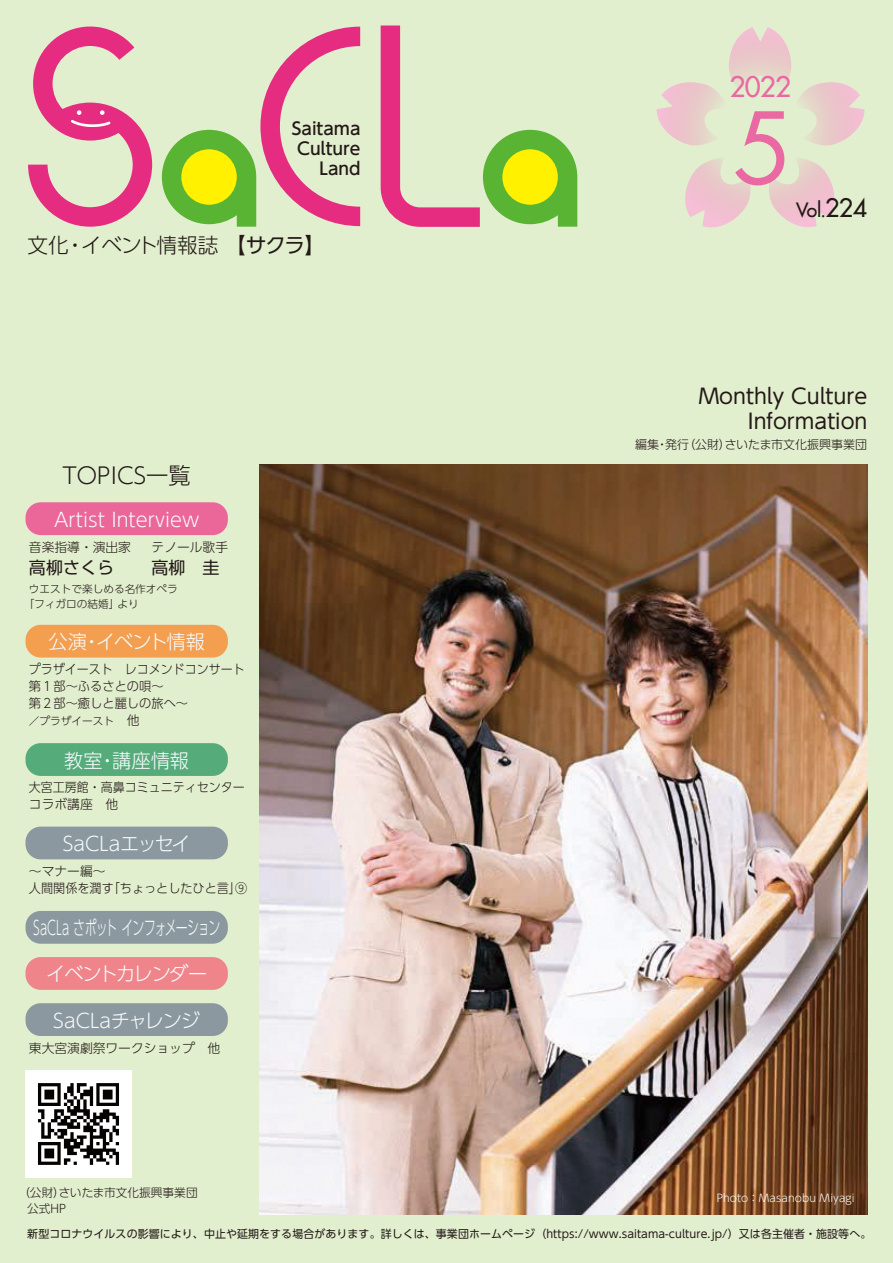
<style>
.page{position:relative;width:893px;height:1263px;background:#e2efcf}
.page>*{position:absolute;margin:0;border:0;box-sizing:border-box;transform-origin:0 0}
.t1{font:96.75px "Futura Std";color:#eb69a3}
.t2{font:500 27.6px "Futura Std";color:#eb69a3}
.t3{font:300 22.5px "UD Shin Go Pr 6";color:#231916}
.t4{font:20.85px/25px "UD Shin Go Pro";color:#231916;text-align:right}
.t5{font:300 20.7px "UD Shin Go Pro";letter-spacing:-.03em;color:#231916}
.t6{font:300 19.35px "UD Shin Go Pr 6";letter-spacing:-.01em;color:#f6fbfc}
.t7{font:300 19.35px "UD Shin Go Pr 6";letter-spacing:-.075em;color:#f6fbfc;scale:.61 1}
.t8{font:300 19.35px "UD Shin Go Pr 6";letter-spacing:-.05em;color:#f6fbfc}
.t9{font:300 19.35px "UD Shin Go Pr 6";letter-spacing:-.07em;color:#f6fbfc}
.t10{font:500 19.35px "Futura Std";color:#231916}
.t11{font:500 17.1px/19.8px "UD Shin Go Pro";color:#231916;text-align:right}
.t12{font:16.95px "UD Shin Go Pr 6";color:#231916}
.t13{font:300 12.75px/17px "UD Shin Go Pr 6";color:#231916;scale:.94 1}
.t14{font:300 12.75px/17px "UD Shin Go Pr 6";color:#231916}
.t15{font:300 12px "UD Shin Go Pro";color:#231916}
.t16{font:300 11.7px/16.5px "UD Shin Go Pr 6";color:#231916}
.t17{font:11.1px "UD Shin Go Pr 6";letter-spacing:.01em;color:#231916}
.t18{font:300 10.65px/14.9px "UD Shin Go Pr 6";color:#231916}
.t19{font:300 10.65px "UD Shin Go Pr 6 N";letter-spacing:.015em;color:#fff}
.s1{font-weight:400}
.s2{font-size:12.75px}
.s3{font-size:24.75px}
.s4{font-family:"Saitama UD Shin Go SA L";font-weight:400}
</style>
<div class="page">
<img style="left:260px;top:465px;width:607px;height:749px">
<img style="left:25px;top:1071px;width:106px;height:106px">
<svg style="left:656px;top:27px;width:209px;height:201px"></svg>
<svg style="left:162px;top:27px;width:198px;height:200px"></svg>
<svg style="left:381px;top:26px;width:196px;height:201px"></svg>
<svg style="left:28px;top:27px;width:124px;height:200px"></svg>
<div style="left:26px;top:625px;width:202px;height:32px;background:#f49e4f;border-radius:15px"></div>
<div style="left:26px;top:743px;width:202px;height:33px;background:#56ab7b;border-radius:15px"></div>
<div style="left:26px;top:827px;width:202px;height:32px;background:#8c989f;border-radius:15px"></div>
<div style="left:26px;top:957px;width:202px;height:33px;background:#ef858b;border-radius:15px"></div>
<div style="left:26px;top:911px;width:202px;height:33px;background:#8c989f;border-radius:15px"></div>
<div style="left:26px;top:1003px;width:202px;height:33px;background:#8c989f;border-radius:15px"></div>
<div style="left:26px;top:502px;width:202px;height:33px;background:#eb679a;border-radius:15px"></div>
<h3 class="t11" style="left:292px;top:118px;width:70px">Saitama<br>Culture<br>Land</h3>
<h3 class="t5" style="left:27px;top:229px;width:299px">文化・イベント情報誌<span class="s1">【サクラ】</span></h3>
<h3 class="t3" style="left:63px;top:457px;width:130px">TOPICS一覧</h3>
<h3 class="t6" style="left:54px;top:504px;width:147px">Artist Interview</h3>
<p class="t14" style="left:29px;top:539px;width:104px">音楽指導・演出家</p>
<h3 class="t12" style="left:29px;top:553px;width:87px">高柳さくら</h3>
<p class="t18" style="left:24px;top:581px;width:156px;text-indent:5px">ウエストで楽しめる名作オペラ「フィガロの結婚」より</p>
<p class="t14" style="left:152px;top:539px;width:78px">テノール歌手</p>
<h3 class="t12" style="left:152px;top:553px;width:70px">高柳　圭</h3>
<h3 class="t8" style="left:48px;top:626px;width:158px">公演・イベント情報</h3>
<p class="t13" style="left:29px;top:660px;width:231px">プラザイースト　レコメンドコンサート第１部～ふるさとの唄～<br>第２部～癒しと麗しの旅へ～</p>
<p class="t18" style="left:29px;top:713px;width:112px">／プラザイースト<span class="s2">　他</span></p>
<h3 class="t6" style="left:64px;top:744px;width:126px">教室・講座情報</h3>
<p class="t13" style="left:29px;top:778px;width:231px">大宮工房館・高鼻コミュニティセンターコラボ講座　他</p>
<h3 class="t6" style="left:63px;top:828px;width:130px">SaCLaエッセイ</h3>
<p class="t14" style="left:29px;top:862px;width:220px">～マナー編～<br>人間関係を潤す「ちょっとしたひと言」⑨</p>
<h3 class="t7" style="left:33px;top:912px;width:308px">SaCLa さポット インフォメーション</h3>
<h3 class="t9" style="left:46px;top:958px;width:163px">イベントカレンダー</h3>
<h3 class="t6" style="left:53px;top:1004px;width:148px">SaCLaチャレンジ</h3>
<p class="t14" style="left:29px;top:1039px;width:193px">東大宮演劇祭ワークショップ　他</p>
<h2 class="t2" style="left:730px;top:70px;width:63px">2022</h2>
<h1 class="t1" style="left:733px;top:87px;width:61px">5</h1>
<h3 class="t10" style="left:796px;top:198px;width:73px">Vol.<span class="s3">224</span></h3>
<h3 class="t4" style="left:699px;top:383px;width:170px">Monthly Culture<br>Information</h3>
<p class="t15" style="left:635px;top:435px;width:234px">編集・発行（公財）<span class="s4">さ</span>いたま市文化振興事業団</p>
<p class="t16" style="left:27px;top:1183px;width:172px;text-indent:-9px">（公財）<span class="s4">さ</span>いたま市文化振興事業団公式HP</p>
<p class="t17" style="left:27px;top:1224px;width:845px">新型コロナウイルスの影響により、中止や延期をする場合があります。詳しくは、事業団ホームページ（https://www.saitama-culture.jp/）又は各主催者・施設等へ。</p>
<p class="t19" style="left:717px;top:1189px;width:140px">Photo：Masanobu Miyagi</p>
</div>
